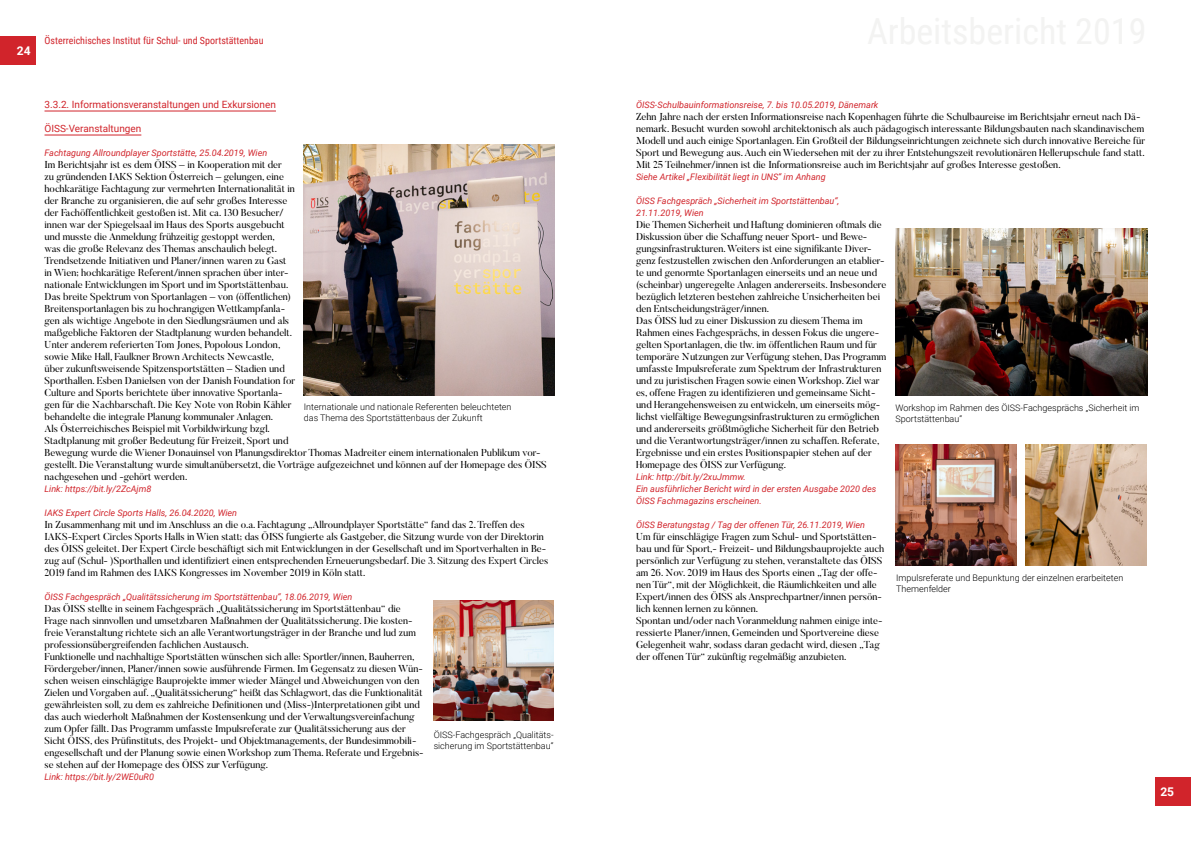
<style>
.page{position:relative;width:1191px;height:842px;background:#fff}
.page>*{position:absolute;margin:0;border:0;box-sizing:border-box;transform-origin:0 0}
.t1{font:700 12px "Roboto";color:#fff}
.t2{font:10px/12px "Butler";color:#000}
.t3{font:10px "Roboto";color:#d1242b}
.t4{font:10px "Roboto Condensed";color:#d1242b}
.t5{font:italic 9px/12px "Roboto";color:#d1242b}
.t6{font:300 9px/10.8px "Roboto";color:#000}
</style>
<div class="page">
<div style="left:0;top:36px;width:36px;height:28px;background:#d1242b"></div>
<div style="left:1155px;top:778px;width:36px;height:28px;background:#d1242b"></div>
<hr style="left:45px;top:111px;width:231px;height:1px;background:#d1242b">
<hr style="left:45px;top:135px;width:96px;height:1px;background:#d1242b">
<img style="left:304px;top:144px;width:251px;height:251px">
<img style="left:895px;top:228px;width:252px;height:167px">
<img style="left:434px;top:600px;width:120px;height:120px">
<img style="left:895px;top:444px;width:121px;height:121px">
<img style="left:1025px;top:444px;width:121px;height:121px">
<p class="t1" style="left:17px;top:42px;width:15px">24</p>
<p class="t4" style="left:45px;top:33px;width:221px">Österreichisches Institut für Schul- und Sportstättenbau</p>
<p class="t3" style="left:45px;top:97px;width:233px">3.3.2. Informationsveranstaltungen und Exkursionen</p>
<p class="t3" style="left:45px;top:121px;width:98px">ÖISS-Veranstaltungen</p>
<p class="t5" style="left:45px;top:146px;width:224px">Fachtagung Allroundplayer Sportstätte, 25.04.2019, Wien</p>
<p class="t2" style="left:45px;top:158px;width:504px">Im Berichtsjahr ist es dem ÖISS – in Kooperation mit der<br>zu gründenden IAKS Sektion Österreich – gelungen, eine<br>hochkarätige Fachtagung zur vermehrten Internationalität in<br>der Branche zu organisieren, die auf sehr großes Interesse<br>der Fachöffentlichkeit gestoßen ist. Mit ca. 130 Besucher/<br>innen war der Spiegelsaal im Haus des Sports ausgebucht<br>und musste die Anmeldung frühzeitig gestoppt werden,<br>was die große Relevanz des Themas anschaulich belegt.<br>Trendsetzende Initiativen und Planer/innen waren zu Gast<br>in Wien; hochkarätige Referent/innen sprachen über inter-<br>nationale Entwicklungen im Sport und im Sportstättenbau.<br>Das breite Spektrum von Sportanlagen – von (öffentlichen)<br>Breitensportanlagen bis zu hochrangigen Wettkampfanla-<br>gen als wichtige Angebote in den Siedlungsräumen und als<br>maßgebliche Faktoren der Stadtplanung wurden behandelt.<br>Unter anderem referierten Tom Jones, Popolous London,<br>sowie Mike Hall, Faulkner Brown Architects Newcastle,<br>über zukunftsweisende Spitzensportstätten – Stadien und<br>Sporthallen. Esben Danielsen von der Danish Foundation for<br>Culture and Sports berichtete über innovative Sportanla-<br>gen für die Nachbarschaft. Die Key Note von Robin Kähler<br>behandelte die integrale Planung kommunaler Anlagen.<br>Als Österreichisches Beispiel mit Vorbildwirkung bzgl.<br>Stadtplanung mit großer Bedeutung für Freizeit, Sport und<br>Bewegung wurde die Wiener Donauinsel von Planungsdirektor Thomas Madreiter einem internationalen Publikum vor&shy;gestellt. Die Veranstaltung wurde simultanübersetzt, die Vorträge aufgezeichnet und können auf der Homepage des ÖISS nachgesehen und -gehört werden.</p>
<p class="t5" style="left:45px;top:482px;width:108px">Link: https://bit.ly/2ZcAjm8</p>
<p class="t5" style="left:45px;top:506px;width:194px">IAKS Expert Circle Sports Halls, 26.04.2020, Wien</p>
<p class="t2" style="left:45px;top:518px;width:505px">In Zusammenhang mit und im Anschluss an die o.a. Fachtagung „Allroundplayer Sportstätte“ fand das 2. Treffen des IAKS-Expert Circles Sports Halls in Wien statt; das ÖISS fungierte als Gastgeber, die Sitzung wurde von der Direktorin des ÖISS geleitet. Der Expert Circle beschäftigt sich mit Entwicklungen in der Gesellschaft und im Sportverhalten in Be&shy;zug auf (Schul- )Sporthallen und identifiziert einen entsprechenden Erneuerungsbedarf. Die 3. Sitzung des Expert Circles 2019 fand im Rahmen des IAKS Kongresses im November 2019 in Köln statt.</p>
<p class="t5" style="left:45px;top:590px;width:309px">ÖISS Fachgespräch „Qualitätssicherung im Sportstättenbau“, 18.06.2019, Wien</p>
<p class="t2" style="left:45px;top:602px;width:381px">Das ÖISS stellte in seinem Fachgespräch „Qualitätssicherung im Sportstättenbau“ die Frage nach sinnvollen und umsetzbaren Maßnahmen der Qualitätssicherung. Die kosten&shy;freie Veranstaltung richtete sich an alle Verantwortungsträger in der Branche und lud zum professionsübergreifenden fachlichen Austausch.<br>Funktionelle und nachhaltige Sportstätten wünschen sich alle: Sportler/innen, Bauherren, Fördergeber/innen, Planer/innen sowie ausführende Firmen. Im Gegensatz zu diesen Wün&shy;schen weisen einschlägige Bauprojekte immer wieder Mängel und Abweichungen von den Zielen und Vorgaben auf. „Qualitätssicherung“ heißt das Schlagwort, das die Funktionalität gewährleisten soll, zu dem es zahlreiche Definitionen und (Miss-)Interpretationen gibt und das auch wiederholt Maßnahmen der Kostensenkung und der Verwaltungsvereinfachung zum Opfer fällt. Das Programm umfasste Impulsreferate zur Qualitätssicherung aus der Sicht ÖISS, des Prüfinstituts, des Projekt- und Objektmanagements, der Bundesimmobili&shy;engesellschaft und der Planung sowie einen Workshop zum Thema. Referate und Ergebnis&shy;se stehen auf der Homepage des ÖISS zur Verfügung.</p>
<p class="t5" style="left:45px;top:770px;width:111px">Link: https://bit.ly/2WE0uR0</p>
<p class="t6" style="left:304px;top:401px;width:209px">Internationale und nationale Referenten beleuchteten das Thema des Sportstättenbaus der Zukunft</p>
<p class="t6" style="left:434px;top:729px;width:121px">ÖISS-Fachgespräch „Qualitäts&shy;sicherung im Sportstättenbau“</p>
<p class="t5" style="left:636px;top:98px;width:244px">ÖISS-Schulbauinformationsreise, 7. bis 10.05.2019, Dänemark</p>
<p class="t2" style="left:636px;top:110px;width:510px">Zehn Jahre nach der ersten Informationsreise nach Kopenhagen führte die Schulbaureise im Berichtsjahr erneut nach Dä&shy;nemark. Besucht wurden sowohl architektonisch als auch pädagogisch interessante Bildungsbauten nach skandinavischem Modell und auch einige Sportanlagen. Ein Großteil der Bildungseinrichtungen zeichnete sich durch innovative Bereiche für Sport und Bewegung aus. Auch ein Wiedersehen mit der zu ihrer Entstehungszeit revolutionären Hellerupschule fand statt.<br>Mit 25 Teilnehmer/innen ist die Informationsreise auch im Berichtsjahr auf großes Interesse gestoßen.</p>
<p class="t5" style="left:636px;top:170px;width:191px">Siehe Artikel „Flexibilität liegt in UNS“ im Anhang</p>
<p class="t5" style="left:636px;top:194px;width:205px">ÖISS Fachgespräch „Sicherheit im Sportstättenbau“,<br>21.11.2019, Wien</p>
<p class="t2" style="left:636px;top:218px;width:252px">Die Themen Sicherheit und Haftung dominieren oftmals die Diskussion über die Schaffung neuer Sport- und Bewe&shy;gungsinfrastrukturen. Weiters ist eine signifikante Diver&shy;genz festzustellen zwischen den Anforderungen an etablier&shy;te und genormte Sportanlagen einerseits und an neue und (scheinbar) ungeregelte Anlagen andererseits. Insbesondere bezüglich letzteren bestehen zahlreiche Unsicherheiten bei den Entscheidungsträger/innen.<br>Das ÖISS lud zu einer Diskussion zu diesem Thema im Rahmen eines Fachgesprächs, in dessen Fokus die ungere&shy;gelten Sportanlagen, die tlw. im öffentlichen Raum und für temporäre Nutzungen zur Verfügung stehen, Das Programm umfasste Impulsreferate zum Spektrum der Infrastrukturen und zu juristischen Fragen sowie einen Workshop. Ziel war es, offene Fragen zu identifizieren und gemeinsame Sicht&shy;und Herangehensweisen zu entwickeln, um einerseits mög&shy;lichst vielfältige Bewegungsinfrastrukturen zu ermöglichen und andererseits größtmögliche Sicherheit für den Betrieb und die Verantwortungsträger/innen zu schaffen. Referate, Ergebnisse und ein erstes Positionspapier stehen auf der Homepage des ÖISS zur Verfügung.</p>
<p class="t5" style="left:636px;top:470px;width:242px">Link: http://bit.ly/2xuJmmw.<br>Ein ausführlicher Bericht wird in der ersten Ausgabe 2020 des<br>ÖISS Fachmagazins erscheinen.</p>
<p class="t5" style="left:636px;top:518px;width:231px">ÖISS Beratungstag / Tag der offenen Tür, 26.11.2019, Wien</p>
<p class="t2" style="left:636px;top:530px;width:250px">Um für einschlägige Fragen zum Schul- und Sportstätten&shy;bau und für Sport,- Freizeit- und Bildungsbauprojekte auch persönlich zur Verfügung zu stehen, veranstaltete das ÖISS am 26. Nov. 2019 im Haus des Sports einen „Tag der offe&shy;nen Tür“, mit der Möglichkeit, die Räumlichkeiten und alle Expert/innen des ÖISS als Ansprechpartner/innen persön&shy;lich kennen lernen zu können.<br>Spontan und/oder nach Voranmeldung nahmen einige inte&shy;ressierte Planer/innen, Gemeinden und Sportvereine diese Gelegenheit wahr, sodass daran gedacht wird, diesen „Tag der offenen Tür“ zukünftig regelmäßig anzubieten.</p>
<p class="t6" style="left:895px;top:402px;width:246px">Workshop im Rahmen des ÖISS-Fachgesprächs „Sicherheit im<br>Sportstättenbau“</p>
<p class="t6" style="left:896px;top:572px;width:229px">Impulsreferate und Bepunktung der einzelnen erarbeiteten<br>Themenfelder</p>
<p class="t1" style="left:1160px;top:784px;width:15px">25</p>
</div>
